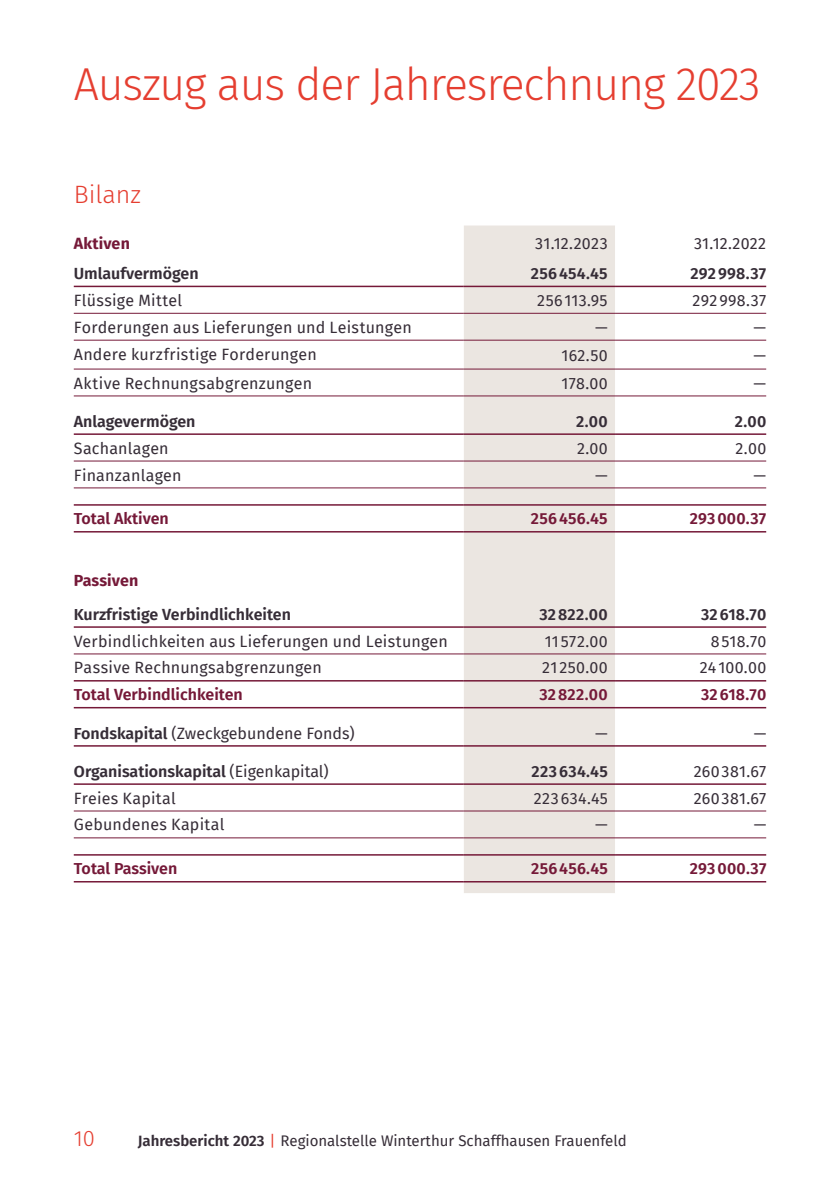
<style>
.page{position:relative;width:840px;height:1191px;background:#fff}
.page>*{position:absolute;margin:0;border:0;box-sizing:border-box;transform-origin:0 0}
.t1{font:300 46px "Fira Sans";letter-spacing:-.025em;color:#e53e30}
.t2{font:300 25px "Fira Sans";color:#e53e30}
.t3{font:300 22px "Fira Sans";color:#e53e30}
.t4{font:16px "Fira Sans";letter-spacing:.015em;color:#362d37}
.t5{font:600 16px "Fira Sans";color:#362d37}
.t6{font:600 16px "Fira Sans";color:#751938}
.t7{font:600 16px "Fira Sans";letter-spacing:.02em;color:#362d37}
.t8{font:700 16px "Fira Sans";letter-spacing:.01em;color:#751938}
.t9{font:15px "Fira Sans";color:#362d37}
.s1{font-weight:600}
.s2{font-weight:400}
.s3{color:#e53e30}
</style>
<div class="page">
<svg style="left:74px;top:285px;width:389px;height:571px"></svg>
<div style="left:463px;top:225px;width:151px;height:668px;background:#ebe6e1"></div>
<svg style="left:614px;top:225px;width:151px;height:668px"></svg>
<hr style="left:463px;top:286px;width:151px;height:1px;background:#751938">
<hr style="left:614px;top:286px;width:151px;height:1px;background:#751938">
<hr style="left:74px;top:433px;width:389px;height:2px;background:#751938">
<hr style="left:463px;top:433px;width:151px;height:2px;background:#751938">
<hr style="left:614px;top:433px;width:151px;height:2px;background:#751938">
<hr style="left:74px;top:707px;width:389px;height:1px;background:#751938">
<hr style="left:614px;top:707px;width:151px;height:1px;background:#751938">
<hr style="left:463px;top:783px;width:151px;height:2px;background:#751938">
<hr style="left:614px;top:783px;width:151px;height:2px;background:#751938">
<hr style="left:74px;top:313px;width:389px;height:1px;background:#751938">
<hr style="left:463px;top:313px;width:151px;height:1px;background:#751938">
<hr style="left:614px;top:313px;width:151px;height:1px;background:#751938">
<hr style="left:74px;top:340px;width:389px;height:1px;background:#751938">
<hr style="left:463px;top:340px;width:151px;height:1px;background:#751938">
<hr style="left:614px;top:340px;width:151px;height:1px;background:#751938">
<hr style="left:463px;top:369px;width:151px;height:1px;background:#751938">
<hr style="left:74px;top:653px;width:389px;height:1px;background:#751938">
<hr style="left:463px;top:653px;width:151px;height:1px;background:#751938">
<hr style="left:74px;top:810px;width:389px;height:1px;background:#751938">
<hr style="left:614px;top:810px;width:151px;height:1px;background:#751938">
<hr style="left:614px;top:837px;width:151px;height:1px;background:#751938">
<hr style="left:74px;top:881px;width:389px;height:1px;background:#751938">
<hr style="left:74px;top:626px;width:389px;height:2px;background:#751938">
<hr style="left:463px;top:680px;width:151px;height:1px;background:#751938">
<hr style="left:614px;top:680px;width:151px;height:1px;background:#751938">
<hr style="left:74px;top:854px;width:389px;height:1px;background:#751938">
<hr style="left:463px;top:707px;width:151px;height:1px;background:#751938">
<hr style="left:463px;top:504px;width:151px;height:1px;background:#751938">
<hr style="left:463px;top:531px;width:151px;height:1px;background:#751938">
<hr style="left:463px;top:854px;width:151px;height:1px;background:#751938">
<hr style="left:463px;top:881px;width:151px;height:1px;background:#751938">
<hr style="left:614px;top:369px;width:151px;height:1px;background:#751938">
<hr style="left:614px;top:395px;width:151px;height:1px;background:#751938">
<hr style="left:614px;top:461px;width:151px;height:1px;background:#751938">
<hr style="left:614px;top:487px;width:151px;height:1px;background:#751938">
<hr style="left:614px;top:653px;width:151px;height:1px;background:#751938">
<hr style="left:614px;top:854px;width:151px;height:1px;background:#751938">
<hr style="left:614px;top:881px;width:151px;height:1px;background:#751938">
<hr style="left:74px;top:504px;width:389px;height:1px;background:#751938">
<hr style="left:74px;top:531px;width:389px;height:1px;background:#751938">
<hr style="left:614px;top:504px;width:151px;height:1px;background:#751938">
<hr style="left:614px;top:531px;width:151px;height:1px;background:#751938">
<hr style="left:74px;top:745px;width:389px;height:1px;background:#751938">
<hr style="left:463px;top:745px;width:151px;height:1px;background:#751938">
<hr style="left:614px;top:626px;width:151px;height:2px;background:#751938">
<hr style="left:74px;top:286px;width:389px;height:1px;background:#751938">
<hr style="left:74px;top:680px;width:389px;height:1px;background:#751938">
<hr style="left:614px;top:745px;width:151px;height:1px;background:#751938">
<hr style="left:463px;top:810px;width:151px;height:1px;background:#751938">
<hr style="left:463px;top:837px;width:151px;height:1px;background:#751938">
<hr style="left:463px;top:461px;width:151px;height:1px;background:#751938">
<hr style="left:463px;top:487px;width:151px;height:1px;background:#751938">
<hr style="left:463px;top:626px;width:151px;height:2px;background:#751938">
<hr style="left:463px;top:395px;width:151px;height:1px;background:#751938">
<hr style="left:74px;top:837px;width:389px;height:1px;background:#751938">
<hr style="left:74px;top:461px;width:389px;height:1px;background:#751938">
<hr style="left:74px;top:487px;width:389px;height:1px;background:#751938">
<hr style="left:74px;top:369px;width:389px;height:1px;background:#751938">
<hr style="left:74px;top:395px;width:389px;height:1px;background:#751938">
<hr style="left:74px;top:783px;width:389px;height:2px;background:#751938">
<h1 class="t1" style="left:74px;top:51px;width:688px">Auszug aus der Jahresrechnung 2023</h1>
<h2 class="t2" style="left:74px;top:176px;width:69px">Bilanz</h2>
<p class="t8" style="left:74px;top:229px;width:58px">Aktiven</p>
<p class="t4" style="left:535px;top:231px;width:74px">31.12.2023</p>
<p class="t4" style="left:693px;top:231px;width:74px">31.12.2022</p>
<p class="t5" style="left:74px;top:260px;width:126px">Umlaufvermögen</p>
<p class="t7" style="left:530px;top:260px;width:78px">256454.45</p>
<p class="t5" style="left:690px;top:260px;width:77px">292998.37</p>
<p class="t4" style="left:74px;top:288px;width:110px">Flüssige Mittel</p>
<p class="t4" style="left:537px;top:288px;width:72px">256113.95</p>
<p class="t4" style="left:692px;top:288px;width:75px">292998.37</p>
<p class="t4" style="left:74px;top:315px;width:339px">Forderungen aus Lieferungen und Leistungen</p>
<p class="t4" style="left:594px;top:315px;width:14px">—</p>
<p class="t4" style="left:753px;top:315px;width:14px">—</p>
<p class="t4" style="left:74px;top:342px;width:244px">Andere kurzfristige Forderungen</p>
<p class="t4" style="left:561px;top:343px;width:48px">162.50</p>
<p class="t4" style="left:753px;top:343px;width:14px">—</p>
<p class="t4" style="left:74px;top:371px;width:240px">Aktive Rechnungsabgrenzungen</p>
<p class="t4" style="left:561px;top:371px;width:48px">178.00</p>
<p class="t4" style="left:753px;top:371px;width:14px">—</p>
<p class="t5" style="left:74px;top:408px;width:123px">Anlagevermögen</p>
<p class="t5" style="left:575px;top:408px;width:33px">2.00</p>
<p class="t5" style="left:734px;top:408px;width:33px">2.00</p>
<p class="t4" style="left:74px;top:436px;width:96px">Sachanlagen</p>
<p class="t4" style="left:576px;top:436px;width:32px">2.00</p>
<p class="t4" style="left:735px;top:436px;width:32px">2.00</p>
<p class="t4" style="left:74px;top:463px;width:109px">Finanzanlagen</p>
<p class="t4" style="left:594px;top:463px;width:14px">—</p>
<p class="t4" style="left:753px;top:463px;width:14px">—</p>
<p class="t6" style="left:74px;top:506px;width:96px">Total Aktiven</p>
<p class="t6" style="left:530px;top:506px;width:78px">256456.45</p>
<p class="t6" style="left:689px;top:506px;width:78px">293000.37</p>
<p class="t8" style="left:74px;top:567px;width:66px">Passiven</p>
<p class="t5" style="left:74px;top:601px;width:218px">Kurzfristige Verbindlichkeiten</p>
<p class="t5" style="left:539px;top:601px;width:70px">32822.00</p>
<p class="t5" style="left:700px;top:601px;width:67px">32618.70</p>
<p class="t4" style="left:74px;top:629px;width:375px">Verbindlichkeiten aus Lieferungen und Leistungen</p>
<p class="t4" style="left:544px;top:629px;width:64px">11572.00</p>
<p class="t4" style="left:710px;top:629px;width:57px">8518.70</p>
<p class="t4" style="left:74px;top:656px;width:249px">Passive Rechnungsabgrenzungen</p>
<p class="t4" style="left:542px;top:656px;width:67px">21250.00</p>
<p class="t4" style="left:699px;top:656px;width:68px">24100.00</p>
<p class="t6" style="left:74px;top:681px;width:170px">Total Verbindlichkeiten</p>
<p class="t6" style="left:539px;top:681px;width:70px">32822.00</p>
<p class="t6" style="left:700px;top:681px;width:67px">32618.70</p>
<p class="t4" style="left:74px;top:721px;width:282px"><span class="s1">Fondskapital</span> (Zweckgebundene Fonds)</p>
<p class="t4" style="left:594px;top:721px;width:14px">—</p>
<p class="t4" style="left:753px;top:721px;width:14px">—</p>
<p class="t5" style="left:74px;top:758px;width:256px">Organisationskapital <span class="s2">(Eigenkapital)</span></p>
<p class="t7" style="left:531px;top:758px;width:78px">223634.45</p>
<p class="t4" style="left:693px;top:759px;width:74px">260381.67</p>
<p class="t4" style="left:74px;top:786px;width:103px">Freies Kapital</p>
<p class="t4" style="left:533px;top:786px;width:76px">223634.45</p>
<p class="t4" style="left:693px;top:786px;width:74px">260381.67</p>
<p class="t4" style="left:74px;top:813px;width:152px">Gebundenes Kapital</p>
<p class="t4" style="left:595px;top:813px;width:14px">—</p>
<p class="t4" style="left:753px;top:813px;width:14px">—</p>
<p class="t6" style="left:74px;top:855px;width:105px">Total Passiven</p>
<p class="t6" style="left:530px;top:855px;width:78px">256456.45</p>
<p class="t6" style="left:689px;top:855px;width:78px">293000.37</p>
<h3 class="t3" style="left:74px;top:1122px;width:23px">10</h3>
<p class="t9" style="left:138px;top:1129px;width:490px"><span class="s1">Jahresbericht 2023</span> <span class="s3">|</span> Regionalstelle Winterthur Schaffhausen Frauenfeld</p>
</div>
